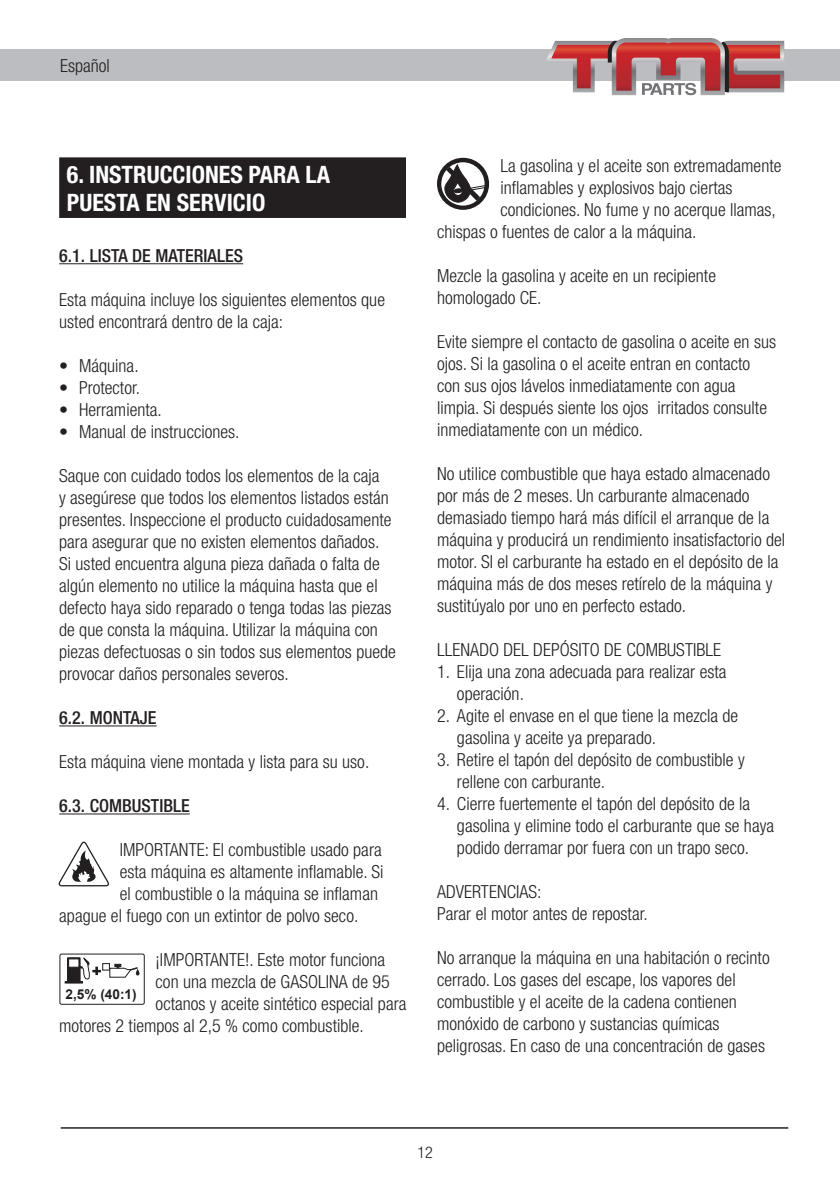
<style>
.page{position:relative;width:840px;height:1191px;background:#fff}
.page>*{position:absolute;margin:0;border:0;box-sizing:border-box;transform-origin:0 0}
.t1{font:700 condensed 24px/28.8px "Helvetica Neue";color:#fff}
.t2{font:300 condensed 18px/22px "Helvetica Neue";color:#231f20}
.t3{font:500 condensed 18px "Helvetica Neue";color:#231f20}
.t4{font:300 condensed 16px "Helvetica Neue";color:#231f20}
.t5{font:700 13.6px "Arial";color:#231f20}
</style>
<div class="page">
<div style="left:0;top:50px;width:839px;height:31px;background:#bcbdc0"></div>
<hr style="left:59px;top:263px;width:184px;height:1px;background:#231f20">
<hr style="left:59px;top:725px;width:97px;height:1px;background:#231f20">
<hr style="left:59px;top:813px;width:131px;height:1px;background:#231f20">
<div style="left:60px;top:158px;width:345px;height:59px;background:#231f20"></div>
<div style="left:59px;top:157px;width:347px;height:61px;border:2px solid #231f20"></div>
<svg style="left:58px;top:841px;width:51px;height:46px"></svg>
<svg style="left:437px;top:157px;width:52px;height:53px"></svg>
<div style="left:60px;top:953px;width:84px;height:51px;border:1px solid #231f20;border-radius:2px"></div>
<svg style="left:65px;top:957px;width:35px;height:26px"></svg>
<div style="left:102px;top:963px;width:8px;height:7px;border:1px solid #231f20"></div>
<svg style="left:109px;top:964px;width:30px;height:14px"></svg>
<hr style="left:61px;top:1127px;width:726px;height:1px;background:#231f20">
<svg style="left:544px;top:38px;width:239px;height:57px"></svg>
<p class="t2" style="left:60px;top:55px;width:51px">Español</p>
<h1 class="t1" style="left:67px;top:159px;width:264px">6. INSTRUCCIONES PARA LA<br>PUESTA EN SERVICIO</h1>
<p class="t3" style="left:59px;top:245px;width:185px">6.1. LISTA DE MATERIALES</p>
<p class="t2" style="left:59px;top:288px;width:327px">Esta máquina incluye los siguientes elementos que usted encontrará dentro de la caja:</p>
<p class="t2" style="left:59px;top:354px;width:81px">• Máquina.</p>
<p class="t2" style="left:59px;top:376px;width:82px">• Protector.</p>
<p class="t2" style="left:59px;top:398px;width:104px">• Herramienta.</p>
<p class="t2" style="left:59px;top:420px;width:182px">• Manual de instrucciones.</p>
<p class="t2" style="left:59px;top:464px;width:338px">Saque con cuidado todos los elementos de la caja<br>y asegúrese que todos los elementos listados están presentes. Inspeccione el producto cuidadosamente para asegurar que no existen elementos dañados.<br>Si usted encuentra alguna pieza dañada o falta de algún elemento no utilice la máquina hasta que el defecto haya sido reparado o tenga todas las piezas de que consta la máquina. Utilizar la máquina con piezas defectuosas o sin todos sus elementos puede provocar daños personales severos.</p>
<p class="t3" style="left:59px;top:707px;width:99px">6.2. MONTAJE</p>
<p class="t2" style="left:59px;top:750px;width:311px">Esta máquina viene montada y lista para su uso.</p>
<p class="t3" style="left:59px;top:795px;width:132px">6.3. COMBUSTIBLE</p>
<p class="t2" style="left:120px;top:838px;width:263px">IMPORTANTE: El combustible usado para</p>
<p class="t2" style="left:120px;top:860px;width:265px">esta máquina es altamente inflamable. Si</p>
<p class="t2" style="left:120px;top:882px;width:260px">el combustible o la máquina se inflaman</p>
<p class="t2" style="left:59px;top:904px;width:300px">apague el fuego con un extintor de polvo seco.</p>
<p class="t2" style="left:155px;top:948px;width:231px">¡IMPORTANTE!. Este motor funciona</p>
<p class="t2" style="left:155px;top:970px;width:235px">con una mezcla de GASOLINA de 95</p>
<p class="t2" style="left:155px;top:992px;width:252px">octanos y aceite sintético especial para</p>
<p class="t2" style="left:59px;top:1014px;width:306px">motores 2 tiempos al 2,5 % como combustible.</p>
<p class="t5" style="left:65px;top:985px;width:73px">2,5% (40:1)</p>
<p class="t2" style="left:500px;top:154px;width:282px">La gasolina y el aceite son extremadamente</p>
<p class="t2" style="left:500px;top:176px;width:233px">inflamables y explosivos bajo ciertas</p>
<p class="t2" style="left:500px;top:198px;width:277px">condiciones. No fume y no acerque llamas,</p>
<p class="t2" style="left:437px;top:220px;width:261px">chispas o fuentes de calor a la máquina.</p>
<p class="t2" style="left:437px;top:264px;width:280px">Mezcle la gasolina y aceite en un recipiente homologado CE.</p>
<p class="t2" style="left:437px;top:330px;width:340px">Evite siempre el contacto de gasolina o aceite en sus ojos. Si la gasolina o el aceite entran en contacto con sus ojos lávelos inmediatamente con agua limpia. Si después siente los ojos irritados consulte inmediatamente con un médico.</p>
<p class="t2" style="left:437px;top:462px;width:349px">No utilice combustible que haya estado almacenado por más de 2 meses. Un carburante almacenado demasiado tiempo hará más difícil el arranque de la máquina y producirá un rendimiento insatisfactorio del motor. SI el carburante ha estado en el depósito de la máquina más de dos meses retírelo de la máquina y sustitúyalo por uno en perfecto estado.</p>
<p class="t2" style="left:437px;top:638px;width:285px">LLENADO DEL DEPÓSITO DE COMBUSTIBLE</p>
<p class="t2" style="left:456px;top:660px;width:271px;text-indent:-20px">1. Elija una zona adecuada para realizar esta operación.</p>
<p class="t2" style="left:456px;top:704px;width:283px;text-indent:-20px">2. Agite el envase en el que tiene la mezcla de gasolina y aceite ya preparado.</p>
<p class="t2" style="left:456px;top:748px;width:289px;text-indent:-20px">3. Retire el tapón del depósito de combustible y rellene con carburante.</p>
<p class="t2" style="left:456px;top:792px;width:318px;text-indent:-20px">4. Cierre fuertemente el tapón del depósito de la gasolina y elimine todo el carburante que se haya podido derramar por fuera con un trapo seco.</p>
<p class="t2" style="left:437px;top:880px;width:212px">ADVERTENCIAS:<br>Parar el motor antes de repostar.</p>
<p class="t2" style="left:437px;top:946px;width:334px">No arranque la máquina en una habitación o recinto cerrado. Los gases del escape, los vapores del combustible y el aceite de la cadena contienen monóxido de carbono y sustancias químicas peligrosas. En caso de una concentración de gases</p>
<p class="t4" style="left:417px;top:1142px;width:17px">12</p>
</div>
